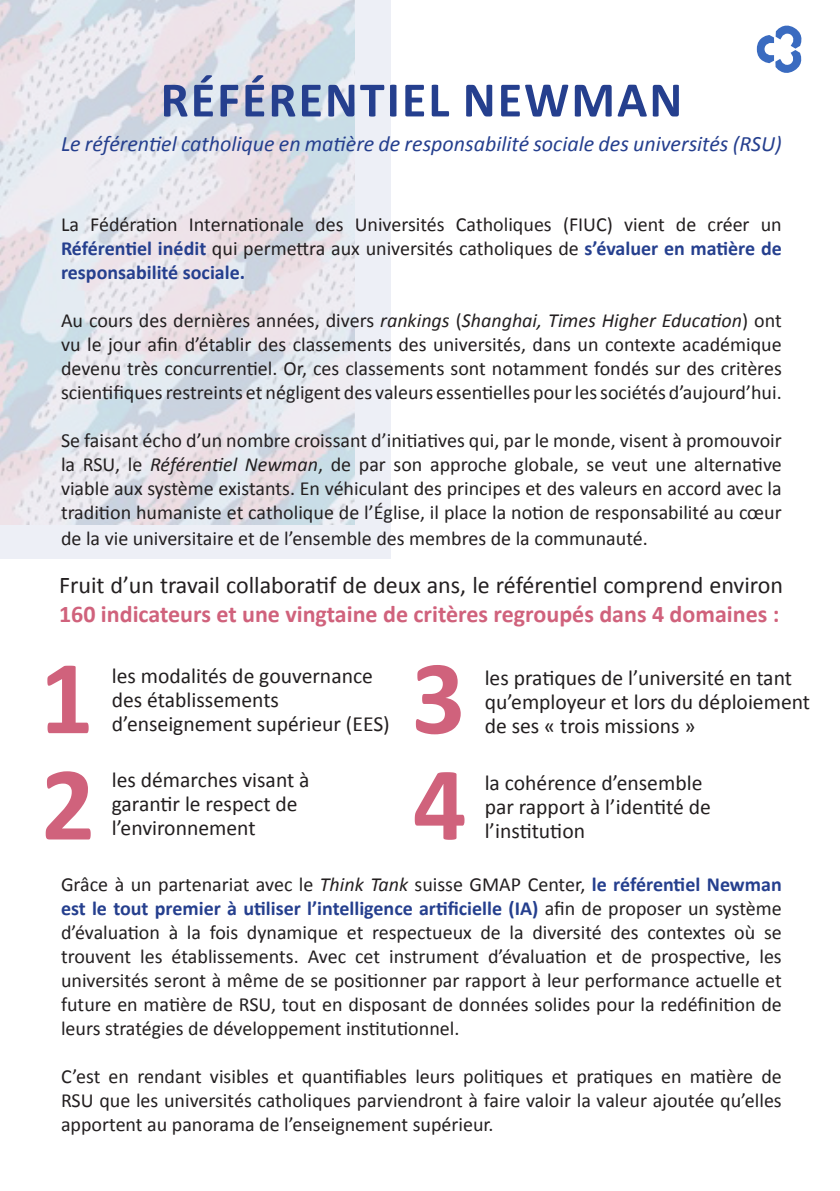
<style>
.page{position:relative;width:840px;height:1191px;background:#fff}
.page>*{position:absolute;margin:0;border:0;box-sizing:border-box;transform-origin:0 0}
.t1{font:700 106px "Calibri";color:#d0627c}
.t2{font:700 50px "Calibri";letter-spacing:.04em;color:#253f8e}
.t3{font:24px/28.8px "Calibri";color:#231f20}
.t4{font:italic 22px "Calibri";color:#253f8e}
.t5{font:21.6px/24px "Calibri";color:#231f20}
.t6{font:20px/24px "Calibri";color:#231f20;text-align:justify}
.s1{font-weight:700;color:#253f8e}
.s2{font-style:italic}
.s3{font-weight:700;color:#d0627c}
</style>
<div class="page">
<div style="left:0;top:0;width:390px;height:558px;background:#edeff6"></div>
<img style="left:0;top:0;width:354px;height:525px">
<svg style="left:756px;top:26px;width:45px;height:47px"></svg>
<p class="t2" style="left:160px;top:69px;width:523px">RÉFÉRENTIEL NEWMAN</p>
<p class="t4" style="left:61px;top:130px;width:722px">Le référentiel catholique en matière de responsabilité sociale des universités (RSU)</p>
<p class="t6" style="left:61px;top:212px;width:722px">La Fédération Internationale des Universités Catholiques (FIUC) vient de créer un <span class="s1">Référentiel inédit</span> qui permettra aux universités catholiques de <span class="s1">s’évaluer en matière de responsabilité sociale.</span></p>
<p class="t6" style="left:61px;top:308px;width:722px">Au cours des dernières années, divers <span class="s2">rankings</span> (<span class="s2">Shanghai, Times Higher Education</span>) ont vu le jour afin d’établir des classements des universités, dans un contexte académique devenu très concurrentiel. Or, ces classements sont notamment fondés sur des critères scientifiques restreints et négligent des valeurs essentielles pour les sociétés d’aujourd’hui.</p>
<p class="t6" style="left:61px;top:428px;width:722px">Se faisant écho d’un nombre croissant d’initiatives qui, par le monde, visent à promouvoir la RSU, le <span class="s2">Référentiel Newman</span>, de par son approche globale, se veut une alternative viable aux système existants. En véhiculant des principes et des valeurs en accord avec la tradition humaniste et catholique de l’Église, il place la notion de responsabilité au cœur</p>
<p class="t6" style="left:61px;top:526px;width:588px">de la vie universitaire et de l’ensemble des membres de la communauté.</p>
<p class="t3" style="left:59px;top:569px;width:725px">Fruit d’un travail collaboratif de deux ans, le référentiel comprend environ<br><span class="s3">160 indicateurs et une vingtaine de critères regroupés dans 4 domaines :</span></p>
<p class="t1" style="left:40px;top:632px;width:55px">1</p>
<p class="t1" style="left:411px;top:632px;width:55px">3</p>
<p class="t1" style="left:41px;top:738px;width:55px">2</p>
<p class="t1" style="left:412px;top:738px;width:55px">4</p>
<p class="t5" style="left:112px;top:662px;width:279px">les modalités de gouvernance des établissements d’enseignement supérieur (EES)</p>
<p class="t5" style="left:484px;top:665px;width:327px">les pratiques de l’université en tant qu’employeur et lors du déploiement de ses « trois missions »</p>
<p class="t5" style="left:112px;top:767px;width:199px">les démarches visant à garantir le respect de l’environnement</p>
<p class="t5" style="left:484px;top:770px;width:227px">la cohérence d’ensemble par rapport à l’identité de l’institution</p>
<p class="t6" style="left:61px;top:871px;width:722px">Grâce à un partenariat avec le <span class="s2">Think Tank</span> suisse GMAP Center, <span class="s1">le référentiel Newman est le tout premier à utiliser l’intelligence artificielle (IA)</span> afin de proposer un système d’évaluation à la fois dynamique et respectueux de la diversité des contextes où se trouvent les établissements. Avec cet instrument d’évaluation et de prospective, les universités seront à même de se positionner par rapport à leur performance actuelle et future en matière de RSU, tout en disposant de données solides pour la redéfinition de leurs stratégies de développement institutionnel.</p>
<p class="t6" style="left:61px;top:1063px;width:722px">C’est en rendant visibles et quantifiables leurs politiques et pratiques en matière de RSU que les universités catholiques parviendront à faire valoir la valeur ajoutée qu’elles apportent au panorama de l’enseignement supérieur.</p>
</div>
